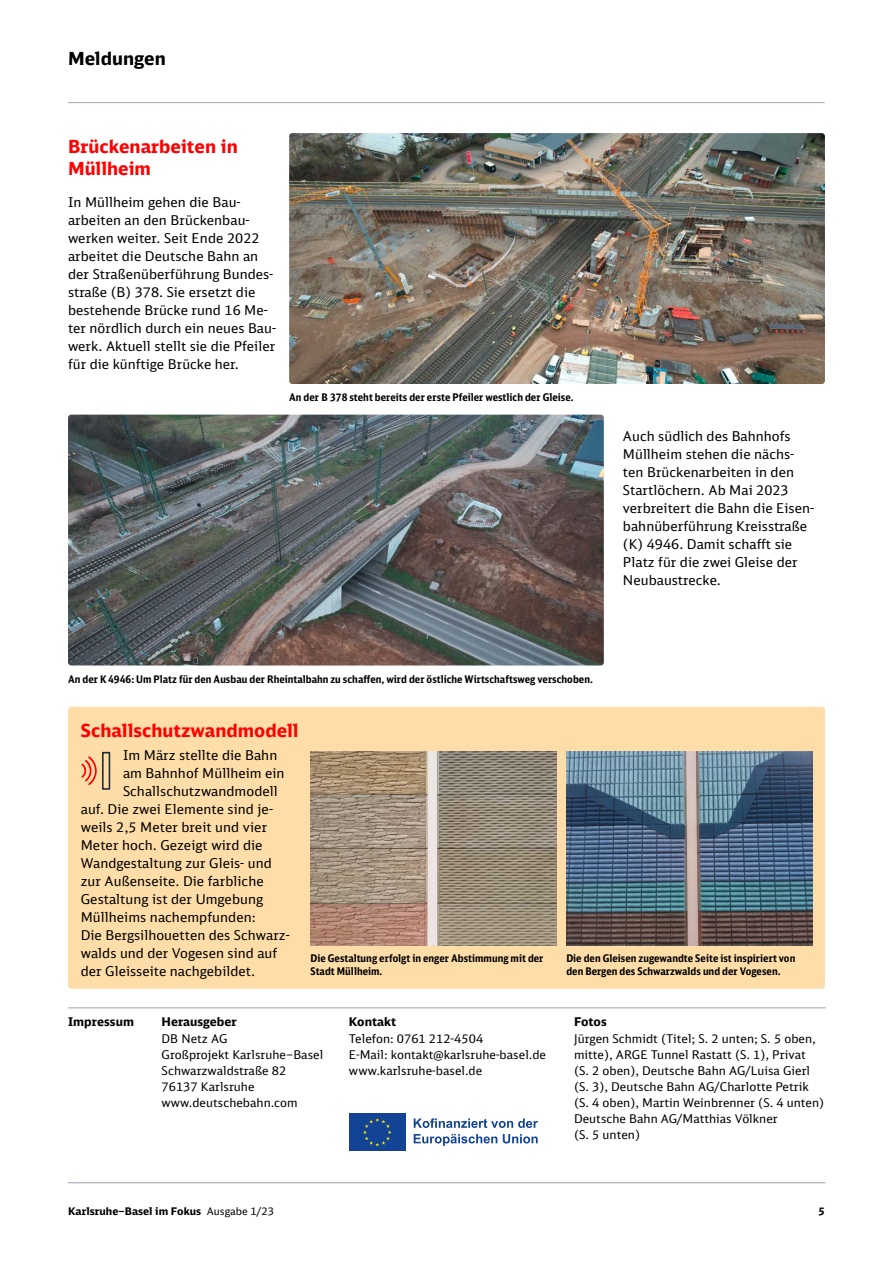
<style>
.page{position:relative;width:893px;height:1263px;background:#fff}
.page>*{position:absolute;margin:0;border:0;box-sizing:border-box;transform-origin:0 0}
.t1{font:700 18px/22.5px "DB Sans";letter-spacing:.005em;color:#f00}
.t2{font:700 18px "DB Sans";letter-spacing:.005em;color:#000}
.t3{font:13.5px/18px "DB Sans";letter-spacing:.005em;color:#000}
.t4{font:12px/16.2px "DB Sans";letter-spacing:.005em;color:#000}
.t5{font:700 12px "DB Sans";letter-spacing:.005em;color:#000}
.t6{font:700 10.5px/12.6px "DB Sans Cond";letter-spacing:.005em;color:#000}
.t7{font:700 10.5px "DB Sans";letter-spacing:.005em;color:#000}
.s1{font-weight:400}
</style>
<div class="page">
<hr style="left:68px;top:1182px;width:757px;height:1px;background:#a5aeb4">
<hr style="left:69px;top:102px;width:755px;height:1px;background:#a5aeb4">
<hr style="left:69px;top:1007px;width:756px;height:1px;background:#a5aeb4">
<div style="left:349px;top:1113px;width:57px;height:38px;background:#134394"></div>
<svg style="left:363px;top:1118px;width:29px;height:28px"></svg>
<svg style="left:414px;top:1118px;width:124px;height:10px"></svg>
<svg style="left:414px;top:1134px;width:83px;height:12px"></svg>
<svg style="left:503px;top:1134px;width:35px;height:9px"></svg>
<div style="left:68px;top:707px;width:757px;height:282px;background:#ffdda8;border-radius:3px"></div>
<img style="left:310px;top:752px;width:247px;height:193px">
<img style="left:566px;top:752px;width:247px;height:193px">
<div style="left:102px;top:752px;width:8px;height:38px;border:2px solid #242c34"></div>
<svg style="left:81px;top:756px;width:16px;height:29px"></svg>
<img style="left:289px;top:133px;width:536px;height:251px">
<img style="left:68px;top:415px;width:536px;height:250px">
<h1 class="t2" style="left:68px;top:47px;width:99px">Meldungen</h1>
<h1 class="t1" style="left:68px;top:134px;width:171px">Brückenarbeiten in<br>Müllheim</h1>
<p class="t3" style="left:68px;top:192px;width:210px">In Müllheim gehen die Bau&shy;arbeiten an den Brückenbau&shy;werken weiter. Seit Ende 2022 arbeitet die Deutsche Bahn an der Straßenüberführung Bundes&shy;straße (B) 378. Sie ersetzt die bestehende Brücke rund 16 Me&shy;ter nördlich durch ein neues Bau&shy;werk. Aktuell stellt sie die Pfeiler für die künftige Brücke her.</p>
<p class="t6" style="left:289px;top:391px;width:286px">An der B 378 steht bereits der erste Pfeiler westlich der Gleise.</p>
<p class="t3" style="left:623px;top:426px;width:193px">Auch südlich des Bahnhofs<br>Müllheim stehen die nächs&shy;ten Brückenarbeiten in den<br>Startlöchern. Ab Mai 2023 verbreitert die Bahn die Eisen&shy;bahnüberführung Kreisstraße (K) 4946. Damit schafft sie<br>Platz für die zwei Gleise der<br>Neubaustrecke.</p>
<p class="t6" style="left:68px;top:672px;width:526px">An der K4946: Um Platz für den Ausbau der Rheintalbahn zu schaffen, wird der östliche Wirtschaftsweg verschoben.</p>
<h1 class="t1" style="left:81px;top:719px;width:219px">Schallschutzwandmodell</h1>
<p class="t3" style="left:123px;top:745px;width:156px">Im März stellte die Bahn</p>
<p class="t3" style="left:123px;top:763px;width:163px">am Bahnhof Müllheim ein</p>
<p class="t3" style="left:123px;top:781px;width:156px">Schallschutzwandmodell</p>
<p class="t3" style="left:81px;top:799px;width:194px">auf. Die zwei Elemente sind je-</p>
<p class="t3" style="left:81px;top:817px;width:188px">weils 2,5 Meter breit und vier</p>
<p class="t3" style="left:81px;top:835px;width:183px">Meter hoch. Gezeigt wird die</p>
<p class="t3" style="left:81px;top:853px;width:193px">Wandgestaltung zur Gleis- und</p>
<p class="t3" style="left:81px;top:871px;width:184px">zur Außenseite. Die farbliche</p>
<p class="t3" style="left:81px;top:889px;width:184px">Gestaltung ist der Umgebung</p>
<p class="t3" style="left:81px;top:907px;width:177px">Müllheims nachempfunden:</p>
<p class="t3" style="left:81px;top:925px;width:210px">Die Bergsilhouetten des Schwarz-</p>
<p class="t3" style="left:81px;top:943px;width:198px">walds und der Vogesen sind auf</p>
<p class="t3" style="left:81px;top:961px;width:176px">der Gleisseite nachgebildet.</p>
<p class="t6" style="left:566px;top:952px;width:230px">Die den Gleisen zugewandte Seite ist inspiriert von den Bergen des Schwarzwalds und der Vogesen.</p>
<p class="t6" style="left:310px;top:952px;width:235px">Die Gestaltung erfolgt in enger Abstimmung mit der<br>Stadt Müllheim.</p>
<p class="t5" style="left:68px;top:1014px;width:67px">Impressum</p>
<p class="t5" style="left:162px;top:1014px;width:77px">Herausgeber</p>
<p class="t4" style="left:162px;top:1030px;width:163px">DB Netz AG<br>Großprojekt Karlsruhe–Basel<br>Schwarzwaldstraße 82<br>76137 Karlsruhe www.deutschebahn.com</p>
<p class="t5" style="left:349px;top:1014px;width:49px">Kontakt</p>
<p class="t4" style="left:349px;top:1030px;width:199px">Telefon: 0761 212-4504<br>E-Mail: kontakt@karlsruhe-basel.de www.karlsruhe-basel.de</p>
<p class="t5" style="left:574px;top:1014px;width:34px">Fotos</p>
<p class="t4" style="left:574px;top:1030px;width:252px">Jürgen Schmidt (Titel; S. 2 unten; S. 5 oben, mitte), ARGE Tunnel Rastatt (S. 1), Privat<br>(S. 2 oben), Deutsche Bahn AG/Luisa Gierl (S. 3), Deutsche Bahn AG/Charlotte Petrik (S. 4 oben), Martin Weinbrenner (S. 4 unten)<br>Deutsche Bahn AG/Matthias Völkner<br>(S. 5 unten)</p>
<p class="t7" style="left:68px;top:1205px;width:207px">Karlsruhe–Basel im Fokus <span class="s1">Ausgabe 1/23</span></p>
<p class="t7" style="left:819px;top:1205px;width:8px">5</p>
</div>
